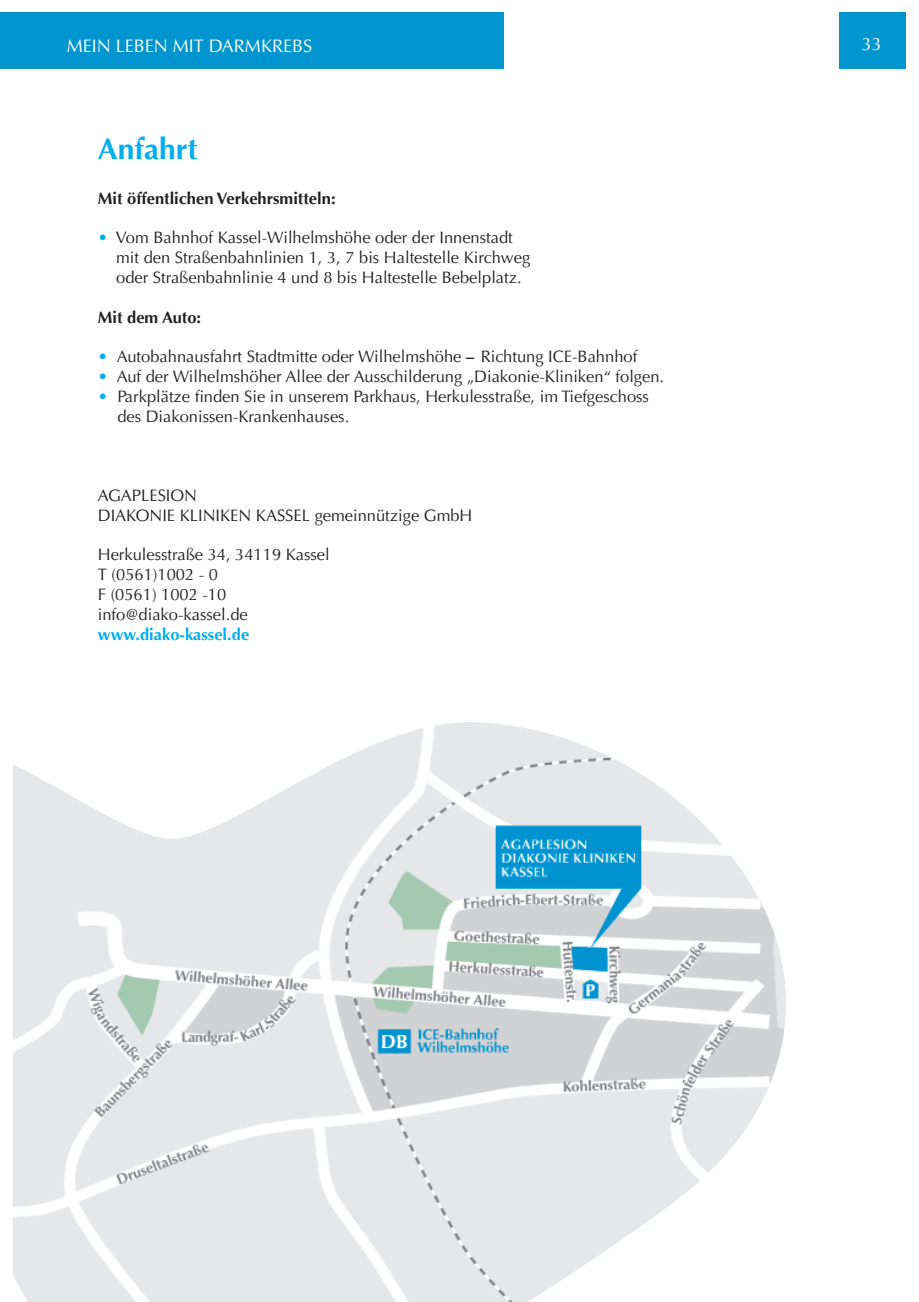
<style>
.page{position:relative;width:919px;height:1302px;background:#fff}
.page>*{position:absolute;margin:0;border:0;box-sizing:border-box;transform-origin:0 0}
.t1{font:700 30px "Optima LT";color:#00aeef}
.t2{font:18px "Optima LT";color:#fff}
.t3{font:16.5px "Optima LT";color:#231f20}
.t4{font:700 16.5px "Optima LT";color:#231f20}
.t5{font:700 16.5px "Optima LT";color:#00aeef}
.s1{color:#00aeef}
.s2{font-weight:700}
</style>
<div class="page">
<div style="left:13px;top:13px;width:491px;height:56px;background:#0095ce"></div>
<div style="left:0;top:13px;width:13px;height:56px;background:#0095ce"></div>
<img style="left:13px;top:722px;width:773px;height:579px">
<div style="left:839px;top:13px;width:67px;height:56px;background:#0095ce"></div>
<p class="t2" style="left:67px;top:36px;width:247px">MEIN LEBEN MIT DARMKREBS</p>
<p class="t1" style="left:98px;top:131px;width:101px">Anfahrt</p>
<p class="t4" style="left:98px;top:188px;width:239px">Mit öffentlichen Verkehrsmitteln:</p>
<p class="t3" style="left:98px;top:228px;width:416px"><span class="s1">•</span> Vom Bahnhof Kassel-Wilhelmshöhe oder der Innenstadt</p>
<p class="t3" style="left:116px;top:248px;width:415px">mit den Straßenbahnlinien 1, 3, 7 bis Haltestelle Kirchweg</p>
<p class="t3" style="left:116px;top:268px;width:407px">oder Straßenbahnlinie 4 und 8 bis Haltestelle Bebelplatz.</p>
<p class="t4" style="left:98px;top:307px;width:105px">Mit dem Auto:</p>
<p class="t3" style="left:98px;top:347px;width:541px"><span class="s1">•</span> Autobahnausfahrt Stadtmitte oder Wilhelmshöhe <span class="s2">–</span> Richtung ICE-Bahnhof</p>
<p class="t3" style="left:98px;top:367px;width:568px"><span class="s1">•</span> Auf der Wilhelmshöher Allee der Ausschilderung „Diakonie-Kliniken“ folgen.</p>
<p class="t3" style="left:98px;top:386px;width:552px"><span class="s1">•</span> Parkplätze finden Sie in unserem Parkhaus, Herkulesstraße, im Tiefgeschoss</p>
<p class="t3" style="left:117px;top:406px;width:233px">des Diakonissen-Krankenhauses.</p>
<p class="t3" style="left:98px;top:485px;width:101px">AGAPLESION</p>
<p class="t3" style="left:98px;top:505px;width:376px">DIAKONIE KLINIKEN KASSEL gemeinnützige GmbH</p>
<p class="t3" style="left:98px;top:545px;width:233px">Herkulesstraße 34, 34119 Kassel</p>
<p class="t3" style="left:98px;top:565px;width:122px">T (0561)1002 - 0</p>
<p class="t3" style="left:98px;top:584px;width:130px">F (0561) 1002 -10</p>
<p class="t3" style="left:98px;top:604px;width:151px">info@diako-kassel.de</p>
<p class="t5" style="left:98px;top:624px;width:153px">www.diako-kassel.de</p>
<p class="t2" style="left:861px;top:33px;width:22px">33</p>
</div>
